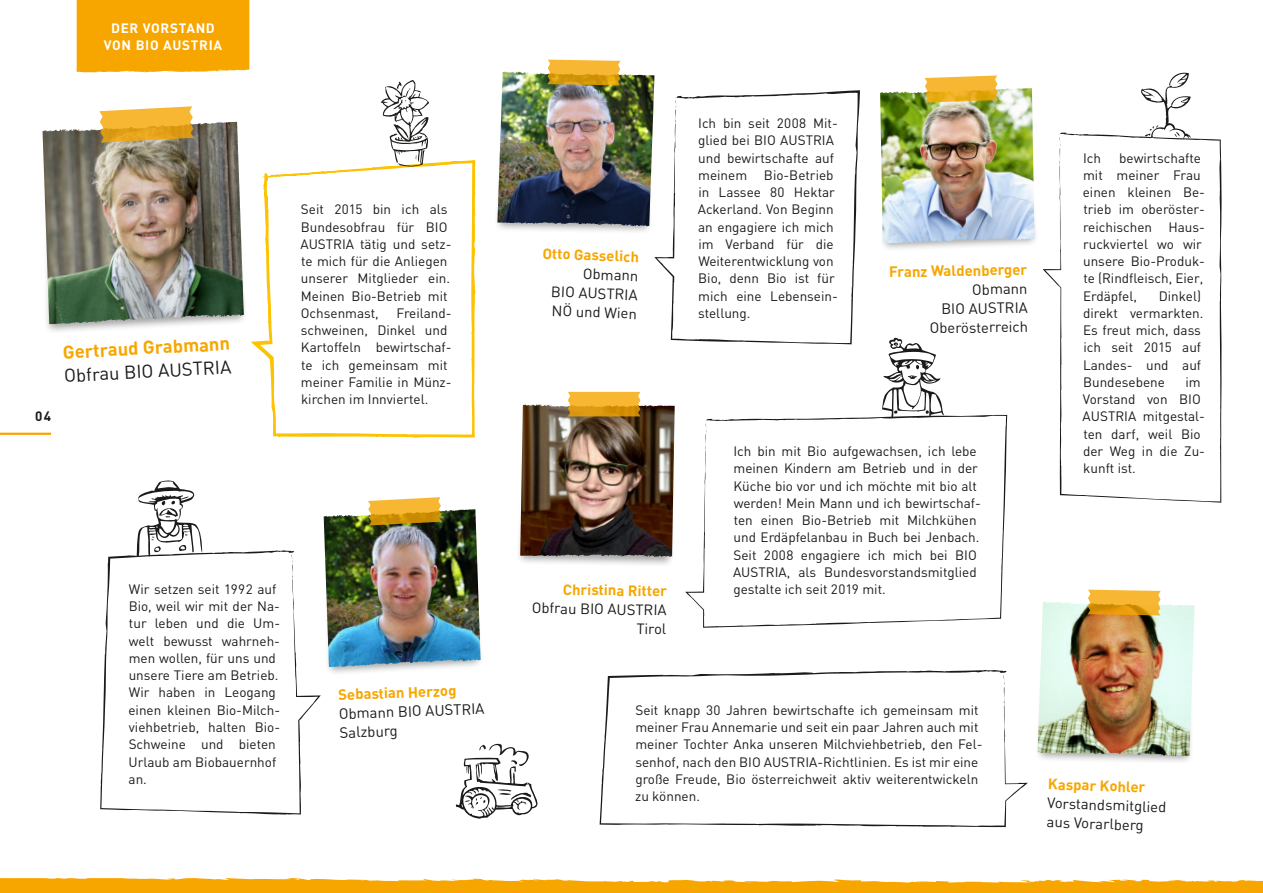
<style>
.page{position:relative;width:1263px;height:893px;background:#fff}
.page>*{position:absolute;margin:0;border:0;box-sizing:border-box;transform-origin:0 0}
.t1{font:700 18.45px "DIN";color:#f7a600}
.t2{font:18.45px "DIN";color:#1a1a18}
.t3{font:14.85px/19px "DIN";color:#1a1a18}
.t4{font:700 14.85px "DIN";color:#f7a600}
.t5{font:13.5px/17.2px "DIN";color:#1a1a18}
.t6{font:700 13.5px/17.2px "DIN";letter-spacing:.05em;color:#fff;text-align:center}
.t7{font:700 13.5px "DIN";color:#1a1a18}
</style>
<div class="page">
<div style="left:516px;top:418px;width:159px;height:149px;background:#1a1a18;opacity:.4"></div>
<div style="left:494px;top:86px;width:159px;height:149px;background:#1a1a18;opacity:.4"></div>
<div style="left:324px;top:524px;width:160px;height:151px;background:#1a1a18;opacity:.4"></div>
<div style="left:44px;top:147px;width:204px;height:187px;background:#1a1a18;opacity:.4"></div>
<div style="left:1034px;top:616px;width:159px;height:149px;background:#1a1a18;opacity:.4"></div>
<div style="left:880px;top:103px;width:158px;height:149px;background:#1a1a18;opacity:.4"></div>
<svg style="left:0;top:878px;width:1263px;height:15px;background:#f8b428"></svg>
<svg style="left:455px;top:743px;width:83px;height:76px"></svg>
<div style="left:77px;top:0;width:172px;height:72px;background:#f7a600"></div>
<hr style="left:0;top:433px;width:51px;height:2px;background:#f7a600">
<img style="left:51px;top:106px;width:190px;height:215px">
<img style="left:497px;top:86px;width:91px;height:138px">
<img style="left:501px;top:60px;width:145px;height:161px">
<img style="left:332px;top:497px;width:145px;height:165px">
<img style="left:520px;top:405px;width:77px;height:151px">
<img style="left:523px;top:392px;width:145px;height:162px">
<img style="left:887px;top:75px;width:145px;height:164px">
<img style="left:1037px;top:616px;width:92px;height:138px">
<img style="left:1042px;top:590px;width:145px;height:161px">
<svg style="left:251px;top:160px;width:225px;height:278px"></svg>
<svg style="left:262px;top:166px;width:34px;height:22px"></svg>
<svg style="left:654px;top:90px;width:206px;height:254px"></svg>
<svg style="left:1042px;top:132px;width:180px;height:371px"></svg>
<svg style="left:685px;top:415px;width:322px;height:213px"></svg>
<svg style="left:600px;top:670px;width:428px;height:157px"></svg>
<svg style="left:100px;top:550px;width:221px;height:265px"></svg>
<svg style="left:134px;top:480px;width:68px;height:77px"></svg>
<svg style="left:882px;top:337px;width:62px;height:80px"></svg>
<svg style="left:1139px;top:72px;width:52px;height:67px"></svg>
<svg style="left:381px;top:80px;width:55px;height:89px"></svg>
<p class="t6" style="left:104px;top:19px;width:120px">DER VORSTAND<br>VON BIO AUSTRIA</p>
<p class="t7" style="left:35px;top:408px;width:17px">04</p>
<h1 class="t1" style="left:62px;top:340px;width:169px;rotate:-3deg">Gertraud Grabmann</h1>
<h1 class="t2" style="left:64px;top:364px;width:169px;rotate:-3deg">Obfrau BIO AUSTRIA</h1>
<p class="t5" style="left:300px;top:201px;width:153px">Seit 2015 bin ich als<br>Bundesobfrau für BIO<br>AUSTRIA tätig und setz&shy;te mich für die Anliegen unserer Mitglieder ein.<br>Meinen Bio-Betrieb mit<br>Ochsenmast,</p>
<p class="t5" style="left:301px;top:304px;width:152px;text-indent:96px">Freiland&shy;schweinen, Dinkel und<br>Kartoffeln bewirtschaf&shy;te ich gemeinsam mit meiner Familie in Münz&shy;kirchen im Innviertel.</p>
<p class="t5" style="left:128px;top:580px;width:153px">Wir setzen seit 1992 auf<br>Bio, weil wir mit der Na&shy;tur leben und die Um&shy;welt bewusst wahrneh&shy;men wollen, für uns und unsere Tiere am Betrieb.<br>Wir haben in Leogang einen kleinen Bio-Milch&shy;viehbetrieb, halten Bio-<br>Schweine und bieten<br>Urlaub am Biobauernhof an.</p>
<p class="t4" style="left:338px;top:685px;width:120px;rotate:-2deg">Sebastian Herzog</p>
<p class="t3" style="left:339px;top:704px;width:147px;rotate:-2deg">Obmann BIO AUSTRIA<br>Salzburg</p>
<p class="t4" style="left:543px;top:244px;width:98px;rotate:2deg">Otto Gasselich</p>
<p class="t3" style="left:552px;top:263px;width:88px;text-align:justify;text-indent:31px;rotate:2deg">Obmann BIO AUSTRIA NÖ und Wien</p>
<p class="t5" style="left:698px;top:114px;width:142px">Ich bin seit 2008 Mit&shy;glied bei BIO AUSTRIA und bewirtschafte auf meinem Bio-Betrieb in Lassee 80 Hektar<br>Ackerland. Von Beginn an engagiere ich mich im Verband für die<br>Weiterentwicklung von<br>Bio, denn Bio ist für mich eine Lebensein&shy;stellung.</p>
<p class="t4" style="left:889px;top:262px;width:140px;rotate:-1deg">Franz Waldenberger</p>
<p class="t3" style="left:929px;top:280px;width:100px;text-align:right;rotate:-1deg">Obmann<br>BIO AUSTRIA<br>Oberösterreich</p>
<p class="t4" style="left:563px;top:580px;width:106px;rotate:1deg">Christina Ritter</p>
<p class="t3" style="left:532px;top:598px;width:136px;text-align:right;rotate:1deg">Obfrau BIO AUSTRIA<br>Tirol</p>
<p class="t5" style="left:733px;top:442px;width:249px">Ich bin mit Bio aufgewachsen, ich lebe meinen Kindern am Betrieb und in der Küche bio vor und ich möchte mit bio alt werden! Mein Mann und ich bewirtschaf&shy;ten einen Bio-Betrieb mit Milchkühen und Erdäpfelanbau in Buch bei Jenbach.<br>Seit 2008 engagiere ich mich bei BIO AUSTRIA, als Bundesvorstandsmitglied gestalte ich seit 2019 mit.</p>
<p class="t5" style="left:1083px;top:149px;width:124px;text-indent:36px">bewirtschafte mit meiner Frau einen kleinen Be&shy;trieb im oberöster&shy;reichischen Haus&shy;ruckviertel wo wir unsere Bio-Produk&shy;te (Rindfleisch, Eier,<br>Erdäpfel,</p>
<p class="t5" style="left:1083px;top:149px;width:20px">Ich</p>
<p class="t5" style="left:1083px;top:287px;width:122px;text-indent:76px">Dinkel) direkt vermarkten.<br>Es freut mich, dass ich seit 2015 auf<br>Landes- und auf<br>Bundesebene</p>
<p class="t5" style="left:1083px;top:373px;width:124px;text-indent:103px">im<br>Vorstand von BIO<br>AUSTRIA mitgestal&shy;ten darf, weil Bio der Weg in die Zu&shy;kunft ist.</p>
<p class="t5" style="left:635px;top:701px;width:349px">Seit knapp 30 Jahren bewirtschafte ich gemeinsam mit meiner Frau Annemarie und seit ein paar Jahren auch mit meiner Tochter Anka unseren Milchviehbetrieb, den Fel&shy;senhof, nach den BIO AUSTRIA-Richtlinien. Es ist mir eine große Freude, Bio österreichweit aktiv weiterentwickeln zu können.</p>
<p class="t4" style="left:1048px;top:774px;width:99px;rotate:2deg">Kaspar Kohler</p>
<p class="t3" style="left:1048px;top:793px;width:121px;rotate:2deg">Vorstandsmitglied aus Vorarlberg</p>
</div>
